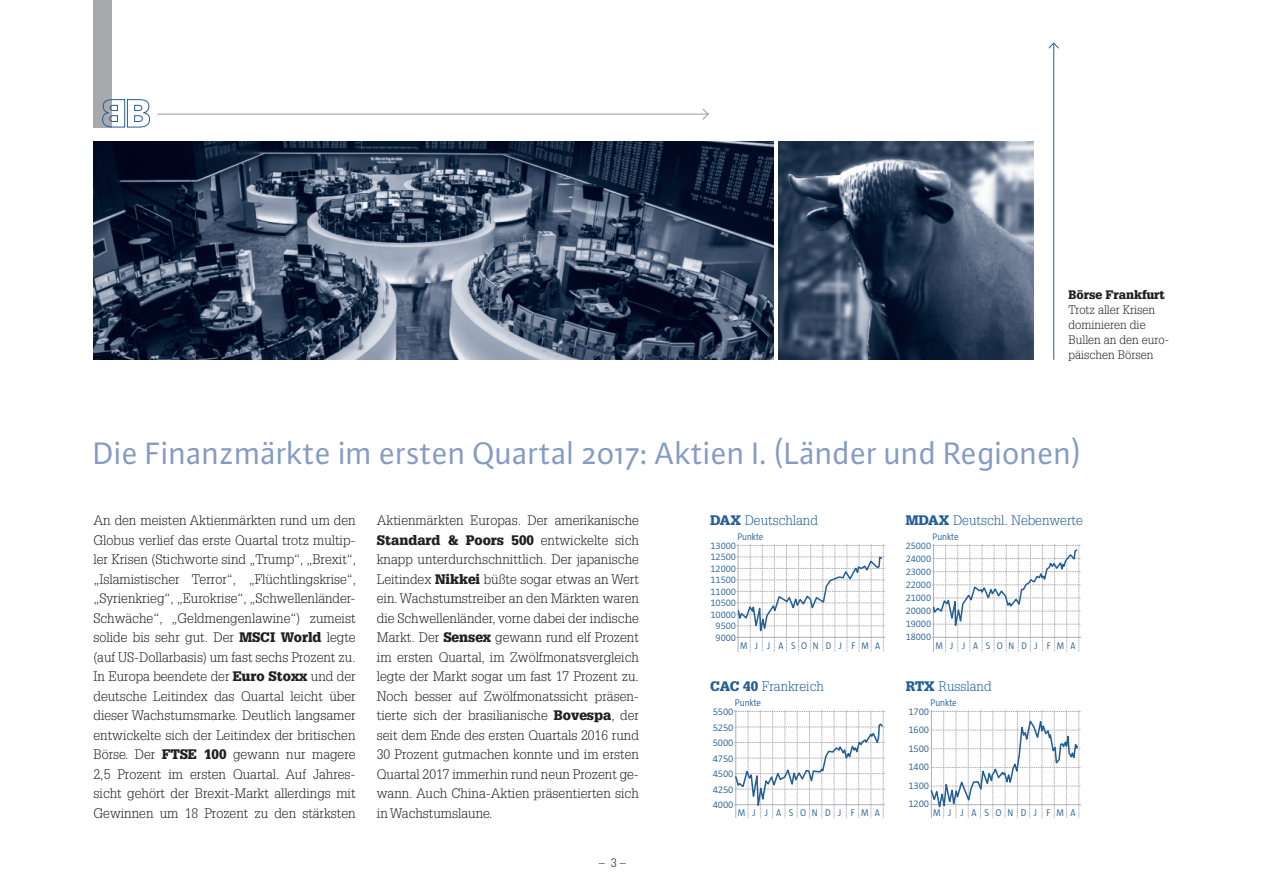
<style>
.page{position:relative;width:1263px;height:893px;background:#fff}
.page>*{position:absolute;margin:0;border:0;box-sizing:border-box;transform-origin:0 0}
.t1{font:33px "Plus Sans Normal";color:#859bc3}
.t2{font:300 13.5px/19.5px "Glypha LT Std";color:#231f20;text-align:justify}
.t3{font:300 13.5px "Glypha LT Std";color:#235e97}
.t4{font:300 12px/15px "Glypha LT Std";color:#231f20}
.t5{font:900 12px "Glypha LT Std";color:#231f20}
.t6{font:300 9.9px/15.5px "Taz LT4";color:#235e97;text-align:justify}
.t7{font:300 9.9px "Taz LT4";letter-spacing:.745em;color:#235e97}
.t8{font:300 9.75px/11.6px "Taz LT4";color:#235e97;text-align:justify}
.t9{font:300 9.75px "Taz LT4";letter-spacing:.745em;color:#235e97}
.s1{font-weight:900}
</style>
<div class="page">
<img style="left:778px;top:141px;width:255px;height:218px">
<img style="left:94px;top:141px;width:680px;height:218px">
<hr style="left:1053px;top:43px;width:1px;height:317px;background:#235e97">
<svg style="left:1048px;top:42px;width:11px;height:7px"></svg>
<svg style="left:932px;top:544px;width:148px;height:108px"></svg>
<svg style="left:736px;top:544px;width:148px;height:108px"></svg>
<svg style="left:929px;top:710px;width:151px;height:107px"></svg>
<svg style="left:734px;top:710px;width:150px;height:107px"></svg>
<div style="left:94px;top:0;width:18px;height:128px;background:#a8a9ad"></div>
<svg style="left:102px;top:99px;width:48px;height:29px"></svg>
<hr style="left:157px;top:114px;width:551px;height:1px;background:#a8a9ad">
<svg style="left:701px;top:108px;width:8px;height:12px"></svg>
<p class="t5" style="left:1068px;top:288px;width:98px">Börse Frankfurt</p>
<p class="t4" style="left:1068px;top:303px;width:102px">Trotz aller Krisen dominieren die<br>Bullen an den euro&shy;päischen Börsen</p>
<h1 class="t1" style="left:94px;top:431px;width:989px">Die Finanzmärkte im ersten Quartal 2017: Aktien I. (Länder und Regionen)</h1>
<p class="t2" style="left:94px;top:511px;width:264px">An den meisten Aktienmärkten rund um den Globus verlief das erste Quartal trotz multip&shy;ler Krisen (Stichworte sind „Trump“, „Brexit“, „Islamistischer Terror“, „Flüchtlingskrise“, „Syrienkrieg“, „Eurokrise“, „Schwellenländer-Schwäche“, „Geldmengenlawine“) zumeist solide bis sehr gut. Der <span class="s1">MSCI World</span> legte (auf US-Dollarbasis) um fast sechs Prozent zu.<br>In Europa beendete der <span class="s1">Euro Stoxx</span> und der deutsche Leitindex das Quartal leicht über dieser Wachstumsmarke. Deutlich langsamer entwickelte sich der Leitindex der britischen Börse. Der <span class="s1">FTSE 100</span> gewann nur magere 2,5 Prozent im ersten Quartal. Auf Jahres&shy;sicht gehört der Brexit-Markt allerdings mit Gewinnen um 18 Prozent zu den stärksten</p>
<p class="t2" style="left:377px;top:511px;width:264px">Aktienmärkten Europas. Der amerikanische <span class="s1">Standard &amp; Poors 500</span> entwickelte sich knapp unterdurchschnittlich. Der japanische Leitindex <span class="s1">Nikkei</span> büßte sogar etwas an Wert ein. Wachstumstreiber an den Märkten waren die Schwellenländer, vorne dabei der indische Markt. Der <span class="s1">Sensex</span> gewann rund elf Prozent im ersten Quartal, im Zwölfmonatsvergleich legte der Markt sogar um fast 17 Prozent zu.<br>Noch besser auf Zwölfmonatssicht präsen&shy;tierte sich der brasilianische <span class="s1">Bovespa</span>, der seit dem Ende des ersten Quartals 2016 rund 30 Prozent gutmachen konnte und im ersten Quartal 2017 immerhin rund neun Prozent ge&shy;wann. Auch China-Aktien präsentierten sich in Wachstumslaune.</p>
<p class="t3" style="left:710px;top:513px;width:109px"><span class="s1">DAX</span> Deutschland</p>
<p class="t3" style="left:906px;top:513px;width:178px"><span class="s1">MDAX</span> Deutschl. Nebenwerte</p>
<p class="t8" style="left:737px;top:530px;width:28px">Punkte</p>
<p class="t8" style="left:932px;top:530px;width:28px">Punkte</p>
<p class="t8" style="left:710px;top:540px;width:27px;text-align:center">13000<br>12500<br>12000<br>11500<br>11000<br>10500<br>10000<br>9500<br>9000</p>
<p class="t8" style="left:906px;top:539px;width:27px;line-height:13px">25000<br>24000<br>23000<br>22000<br>21000<br>20000<br>19000<br>18000</p>
<p class="t9" style="left:740px;top:640px;width:141px">MJ JASONDJ FMA</p>
<p class="t9" style="left:935px;top:640px;width:142px">MJ JASONDJ FMA</p>
<p class="t3" style="left:710px;top:678px;width:115px"><span class="s1">CAC 40</span> Frankreich</p>
<p class="t3" style="left:906px;top:678px;width:87px"><span class="s1">RTX</span> Russland</p>
<p class="t6" style="left:735px;top:694px;width:28px">Punkte</p>
<p class="t6" style="left:930px;top:694px;width:28px">Punkte</p>
<p class="t6" style="left:908px;top:702px;width:22px;line-height:18.6px">1700<br>1600<br>1500<br>1400<br>1300<br>1200</p>
<p class="t6" style="left:713px;top:704px;width:22px">5500<br>5250<br>5000<br>4750<br>4500<br>4250<br>4000</p>
<p class="t7" style="left:738px;top:807px;width:144px">MJ JASONDJ FMA</p>
<p class="t7" style="left:933px;top:807px;width:144px">MJ JASONDJ FMA</p>
<p class="t4" style="left:599px;top:856px;width:28px">– 3 –</p>
</div>
